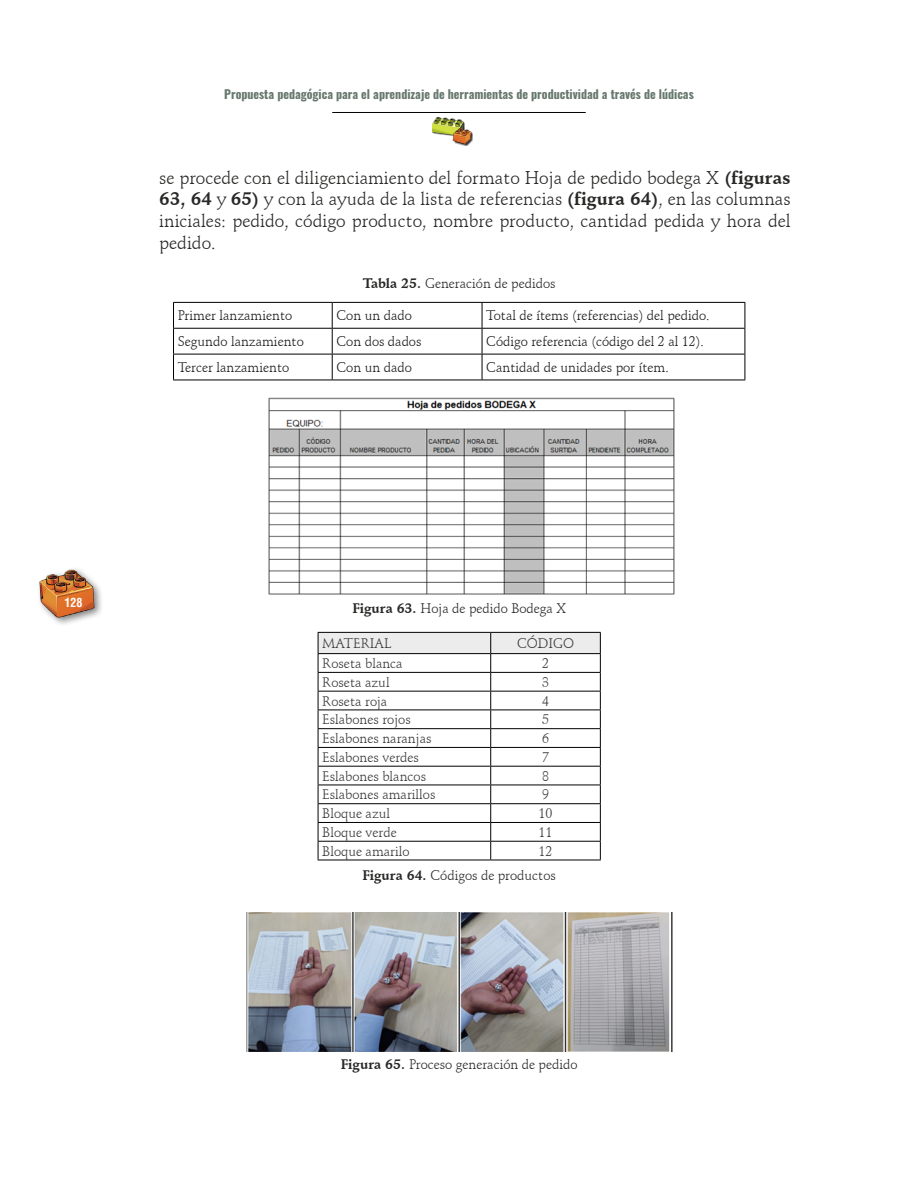
<style>
.page{position:relative;width:918px;height:1188px;background:#fff}
.page>*{position:absolute;margin:0;border:0;box-sizing:border-box;transform-origin:0 0}
.t1{font:18px/21.8px "Schneidler BT";color:#282827;text-align:justify}
.t2{font:13.5px "Schneidler BT";color:#1a1a1a}
.t3{font:13.5px "Schneidler BT";color:#383838}
.t4{font:13.5px/23.9px "Schneidler BT";color:#282827;text-align:right}
.t5{font:700 condensed 12.3px "Helvetica";color:#fff}
.t6{font:700 12px "Oswald";color:#67786e}
.s1{font-weight:700}
.s2{color:#383838}
</style>
<div class="page">
<hr style="left:332px;top:112px;width:254px;height:1px;background:#000">
<div style="left:36px;top:566px;width:68px;height:61px;background:#000;opacity:.5"></div>
<img style="left:36px;top:567px;width:67px;height:54px">
<img style="left:432px;top:116px;width:33px;height:20px">
<img style="left:451px;top:128px;width:22px;height:17px">
<hr style="left:173px;top:302px;width:159px;height:1px;background:#000">
<hr style="left:332px;top:302px;width:150px;height:1px;background:#000">
<hr style="left:482px;top:302px;width:263px;height:1px;background:#000">
<hr style="left:173px;top:328px;width:159px;height:1px;background:#000">
<hr style="left:332px;top:328px;width:150px;height:1px;background:#000">
<hr style="left:482px;top:328px;width:263px;height:1px;background:#000">
<hr style="left:173px;top:354px;width:159px;height:1px;background:#000">
<svg style="left:173px;top:303px;width:1px;height:77px"></svg>
<hr style="left:332px;top:354px;width:150px;height:1px;background:#000">
<svg style="left:332px;top:303px;width:1px;height:77px"></svg>
<hr style="left:482px;top:354px;width:263px;height:1px;background:#000">
<svg style="left:482px;top:303px;width:1px;height:77px"></svg>
<svg style="left:745px;top:303px;width:1px;height:77px"></svg>
<hr style="left:173px;top:380px;width:159px;height:1px;background:#000">
<hr style="left:332px;top:380px;width:150px;height:1px;background:#000">
<hr style="left:482px;top:380px;width:263px;height:1px;background:#000">
<img style="left:268px;top:398px;width:407px;height:197px">
<svg style="left:318px;top:632px;width:283px;height:228px"></svg>
<hr style="left:318px;top:860px;width:173px;height:1px;background:#000">
<hr style="left:491px;top:860px;width:110px;height:1px;background:#000">
<img style="left:246px;top:913px;width:427px;height:139px">
<p class="t6" style="left:224px;top:88px;width:471px">Propuesta pedagógica para el aprendizaje de herramientas de productividad a través de lúdicas</p>
<p class="t1" style="left:159px;top:167px;width:633px">se procede con el diligenciamiento del formato Hoja de pedido bodega X <span class="s1">(figuras 63, 64</span> y <span class="s1">65)</span> y con la ayuda de la lista de referencias <span class="s1">(figura 64)</span>, en las columnas iniciales: pedido, código producto, nombre producto, cantidad pedida y hora del pedido.</p>
<p class="t4" style="left:363px;top:271px;width:194px"><span class="s1">Tabla 25.</span> Generación de pedidos</p>
<p class="t2" style="left:178px;top:307px;width:116px">Primer lanzamiento</p>
<p class="t2" style="left:336px;top:307px;width:77px">Con un dado</p>
<p class="t2" style="left:486px;top:307px;width:225px">Total de ítems (referencias) del pedido.</p>
<p class="t2" style="left:178px;top:333px;width:128px">Segundo lanzamiento</p>
<p class="t2" style="left:336px;top:333px;width:87px">Con dos dados</p>
<p class="t2" style="left:486px;top:333px;width:219px">Código referencia (código del 2 al 12).</p>
<p class="t2" style="left:178px;top:359px;width:113px">Tercer lanzamiento</p>
<p class="t2" style="left:336px;top:359px;width:77px">Con un dado</p>
<p class="t2" style="left:486px;top:359px;width:184px">Cantidad de unidades por ítem.</p>
<p class="t5" style="left:65px;top:595px;width:19px">128</p>
<p class="t4" style="left:352px;top:596px;width:215px"><span class="s1">Figura 63.</span> Hoja de pedido Bodega X</p>
<p class="t3" style="left:322px;top:635px;width:70px">MATERIAL</p>
<p class="t3" style="left:517px;top:635px;width:59px">CÓDIGO</p>
<p class="t3" style="left:322px;top:655px;width:82px">Roseta blanca</p>
<p class="t3" style="left:542px;top:655px;width:8px">2</p>
<p class="t3" style="left:322px;top:674px;width:69px">Roseta azul</p>
<p class="t3" style="left:542px;top:674px;width:8px">3</p>
<p class="t3" style="left:322px;top:693px;width:67px">Roseta roja</p>
<p class="t3" style="left:542px;top:693px;width:8px">4</p>
<p class="t3" style="left:322px;top:711px;width:90px">Eslabones rojos</p>
<p class="t3" style="left:542px;top:711px;width:8px">5</p>
<p class="t3" style="left:322px;top:730px;width:111px">Eslabones naranjas</p>
<p class="t3" style="left:542px;top:730px;width:8px">6</p>
<p class="t3" style="left:322px;top:749px;width:98px">Eslabones verdes</p>
<p class="t3" style="left:542px;top:749px;width:8px">7</p>
<p class="t3" style="left:322px;top:768px;width:105px">Eslabones blancos</p>
<p class="t3" style="left:542px;top:768px;width:8px">8</p>
<p class="t3" style="left:322px;top:786px;width:115px">Eslabones amarillos</p>
<p class="t3" style="left:542px;top:786px;width:8px">9</p>
<p class="t3" style="left:322px;top:805px;width:69px">Bloque azul</p>
<p class="t3" style="left:539px;top:805px;width:15px">10</p>
<p class="t3" style="left:322px;top:824px;width:76px">Bloque verde</p>
<p class="t3" style="left:539px;top:824px;width:15px">11</p>
<p class="t3" style="left:322px;top:843px;width:89px">Bloque amarilo</p>
<p class="t4" style="left:362px;top:839px;width:195px"><span class="s2">12<br></span><span class="s1">Figura 64.</span> Códigos de productos</p>
<p class="t4" style="left:341px;top:1052px;width:238px"><span class="s1">Figura 65.</span> Proceso generación de pedido</p>
</div>
